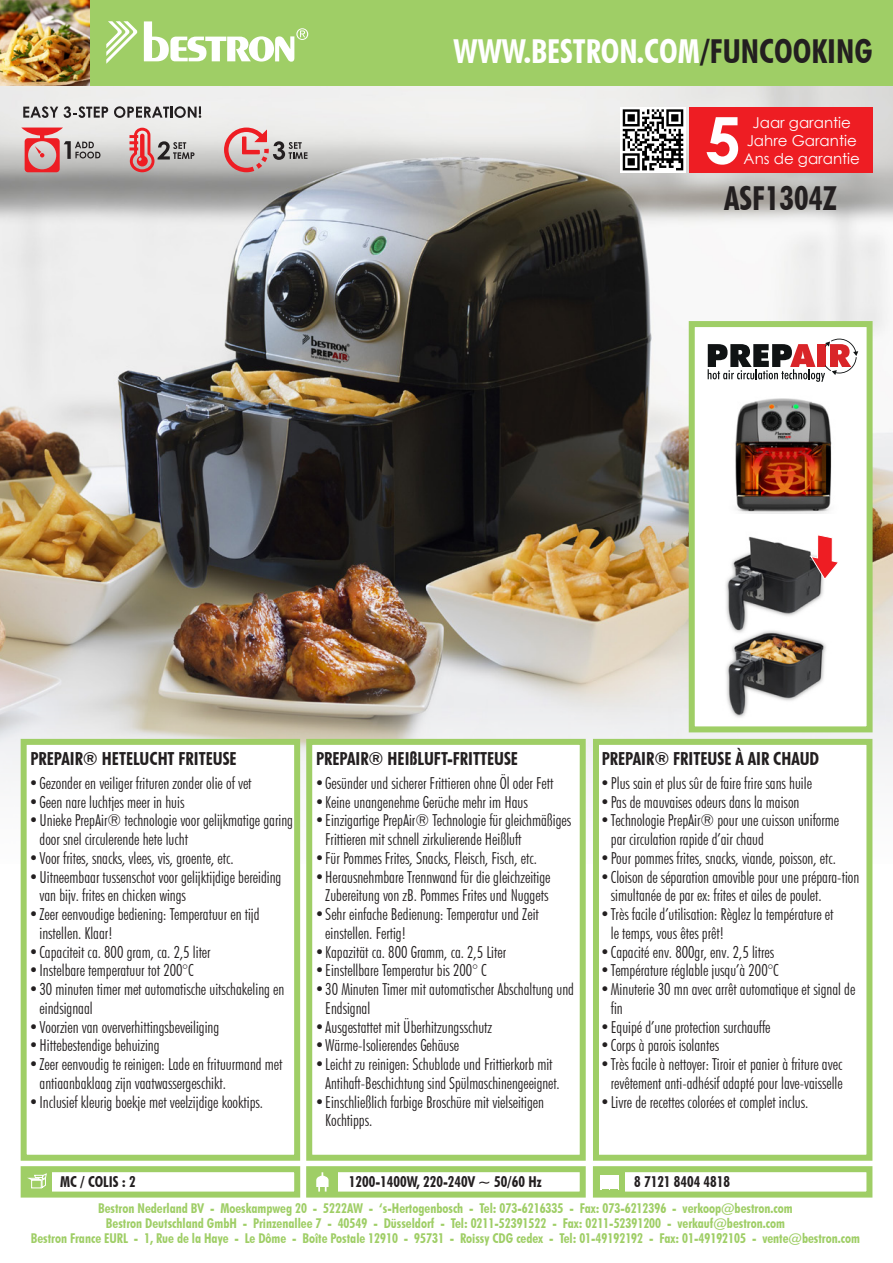
<style>
.page{position:relative;width:893px;height:1263px;background:#fff}
.page>*{position:absolute;margin:0;border:0;box-sizing:border-box;transform-origin:0 0}
.t1{font:700 64.5px "Century Gothic";color:#fff}
.Koptekst{font:700 condensed 33px "Futura BT";color:#fff}
.t2{font:700 condensed 33px "Futura BT";color:#231f20}
.t3{font:700 condensed 18px "Futura BT";color:#231f20}
.Tekst{font:300 condensed 16.5px/18.8px "Futura BT";color:#231f20}
.Koptekst-2{font:700 condensed 15px "Futura BT";color:#231f20}
.t4{font:15px "Century Gothic";color:#fff}
.Koptekst-3{font:700 condensed 13.5px "Futura BT";color:#9fce66}
.s1{color:#231f20}
</style>
<div class="page">
<img style="left:0;top:85px;width:893px;height:618px">
<svg style="left:0;top:703px;width:893px;height:235px"></svg>
<div style="left:0;top:0;width:893px;height:85px;background:#9fce66"></div>
<svg style="left:144px;top:21px;width:164px;height:41px"></svg>
<svg style="left:106px;top:21px;width:32px;height:43px"></svg>
<div style="left:21px;top:739px;width:279px;height:422px;background:#fff;border:6px solid #9fce66"></div>
<div style="left:692px;top:324px;width:178px;height:405px;background:#fff"></div>
<div style="left:689px;top:321px;width:184px;height:411px;border:6px solid #9fce66"></div>
<svg style="left:708px;top:339px;width:150px;height:43px"></svg>
<div style="left:689px;top:107px;width:184px;height:66px;background:#ee1d23"></div>
<div style="left:593px;top:739px;width:279px;height:422px;background:#fff;border:6px solid #9fce66"></div>
<div style="left:306px;top:739px;width:280px;height:422px;background:#fff;border:6px solid #9fce66"></div>
<div style="left:24px;top:1167px;width:28px;height:28px;background:#9fce66"></div>
<svg style="left:28px;top:1173px;width:19px;height:16px"></svg>
<div style="left:596px;top:1168px;width:28px;height:28px;background:#9fce66"></div>
<svg style="left:601px;top:1175px;width:18px;height:14px"></svg>
<div style="left:309px;top:1168px;width:29px;height:28px;background:#9fce66"></div>
<svg style="left:316px;top:1173px;width:13px;height:17px"></svg>
<div style="left:21px;top:1166px;width:279px;height:31px;border:6px solid #9fce66"></div>
<div style="left:306px;top:1166px;width:280px;height:31px;border:6px solid #9fce66"></div>
<div style="left:593px;top:1166px;width:279px;height:31px;border:6px solid #9fce66"></div>
<img style="left:0;top:0;width:89px;height:85px">
<svg style="left:620px;top:107px;width:66px;height:66px"></svg>
<svg style="left:623px;top:109px;width:60px;height:61px"></svg>
<svg style="left:21px;top:128px;width:79px;height:44px;background:#cd9c9c"></svg>
<svg style="left:224px;top:128px;width:83px;height:44px;background:#cca6a6"></svg>
<svg style="left:129px;top:128px;width:65px;height:44px;background:#c9a1a1"></svg>
<svg style="left:23px;top:106px;width:35px;height:12px"></svg>
<svg style="left:64px;top:106px;width:44px;height:12px"></svg>
<svg style="left:114px;top:106px;width:87px;height:12px"></svg>
<img style="left:712px;top:536px;width:125px;height:190px">
<svg style="left:809px;top:535px;width:29px;height:49px"></svg>
<img style="left:735px;top:398px;width:97px;height:116px">
<p class="Koptekst" style="left:454px;top:31px;width:421px">WWW.BESTRON.COM<span class="s1">/FUNCOOKING</span></p>
<p class="t1" style="left:705px;top:91px;width:38px">5</p>
<p class="t4" style="left:753px;top:112px;width:100px">Jaar garantie</p>
<p class="t4" style="left:747px;top:130px;width:112px">Jahre Garantie</p>
<p class="t4" style="left:744px;top:148px;width:118px">Ans de garantie</p>
<p class="t2" style="left:724px;top:178px;width:115px">ASF1304Z</p>
<p class="t3" style="left:30px;top:747px;width:208px">PREPAIR® HETELUCHT FRITEUSE</p>
<p class="Tekst" style="left:29px;top:773px;width:224px">• Gezonder en veiliger frituren zonder olie of vet</p>
<p class="Tekst" style="left:29px;top:792px;width:157px">• Geen nare luchtjes meer in huis</p>
<p class="Tekst" style="left:40px;top:811px;width:255px;text-indent:-11px">• Unieke PrepAir® technologie voor gelijkmatige garing door snel circulerende hete lucht</p>
<p class="Tekst" style="left:29px;top:848px;width:206px">• Voor frites, snacks, vlees, vis, groente, etc.</p>
<p class="Tekst" style="left:40px;top:867px;width:243px;text-indent:-11px">• Uitneembaar tussenschot voor gelijktijdige bereiding van bijv. frites en chicken wings</p>
<p class="Tekst" style="left:40px;top:905px;width:222px;text-indent:-11px">• Zeer eenvoudige bediening: Temperatuur en tijd instellen. Klaar!</p>
<p class="Tekst" style="left:29px;top:942px;width:183px">• Capaciteit ca. 800 gram, ca. 2,5 liter</p>
<p class="Tekst" style="left:29px;top:961px;width:166px">• Instelbare temperatuur tot 200°C</p>
<p class="Tekst" style="left:40px;top:980px;width:246px;text-indent:-11px">• 30 minuten timer met automatische uitschakeling en eindsignaal</p>
<p class="Tekst" style="left:29px;top:1017px;width:192px">• Voorzien van oververhittingsbeveiliging</p>
<p class="Tekst" style="left:29px;top:1036px;width:132px">• Hittebestendige behuizing</p>
<p class="Tekst" style="left:40px;top:1055px;width:244px;text-indent:-11px">• Zeer eenvoudig te reinigen: Lade en frituurmand met antiaanbaklaag zijn vaatwassergeschikt.</p>
<p class="Tekst" style="left:29px;top:1092px;width:236px">• Inclusief kleurig boekje met veelzijdige kooktips.</p>
<p class="t3" style="left:316px;top:747px;width:204px">PREPAIR® HEIßLUFT-FRITTEUSE</p>
<p class="t3" style="left:602px;top:747px;width:219px">PREPAIR® FRITEUSE À AIR CHAUD</p>
<p class="Tekst" style="left:315px;top:773px;width:240px">• Gesünder und sicherer Frittieren ohne Öl oder Fett</p>
<p class="Tekst" style="left:315px;top:792px;width:215px">• Keine unangenehme Gerüche mehr im Haus</p>
<p class="Tekst" style="left:325px;top:811px;width:247px;text-indent:-11px">• Einzigartige PrepAir® Technologie für gleichmäßiges<br>Frittieren mit schnell zirkulierende Heißluft</p>
<p class="Tekst" style="left:315px;top:848px;width:224px">• Für Pommes Frites, Snacks, Fleisch, Fisch, etc.</p>
<p class="Tekst" style="left:315px;top:867px;width:237px;text-align:center">• Herausnehmbare Trennwand für die gleichzeitige<br>Zubereitung von zB. Pommes Frites und Nuggets</p>
<p class="Tekst" style="left:325px;top:905px;width:215px;text-indent:-11px">• Sehr einfache Bedienung: Temperatur und Zeit einstellen. Fertig!</p>
<p class="Tekst" style="left:315px;top:942px;width:193px">• Kapazität ca. 800 Gramm, ca. 2,5 Liter</p>
<p class="Tekst" style="left:315px;top:961px;width:173px">• Einstellbare Temperatur bis 200° C</p>
<p class="Tekst" style="left:325px;top:980px;width:250px;text-indent:-11px">• 30 Minuten Timer mit automatischer Abschaltung und<br>Endsignal</p>
<p class="Tekst" style="left:315px;top:1017px;width:179px">• Ausgestattet mit Überhitzungsschutz</p>
<p class="Tekst" style="left:315px;top:1036px;width:146px">• Wärme-Isolierendes Gehäuse</p>
<p class="Tekst" style="left:325px;top:1055px;width:236px;text-indent:-11px">• Leicht zu reinigen: Schublade und Frittierkorb mit<br>Antihaft-Beschichtung sind Spülmaschinengeeignet.</p>
<p class="Tekst" style="left:325px;top:1092px;width:220px;text-indent:-11px">• Einschließlich farbige Broschüre mit vielseitigen<br>Kochtipps.</p>
<p class="Tekst" style="left:600px;top:773px;width:213px">• Plus sain et plus sûr de faire frire sans huile</p>
<p class="Tekst" style="left:600px;top:792px;width:201px">• Pas de mauvaises odeurs dans la maison</p>
<p class="Tekst" style="left:611px;top:811px;width:230px;text-indent:-11px">• Technologie PrepAir® pour une cuisson uniforme par circulation rapide d’air chaud</p>
<p class="Tekst" style="left:600px;top:848px;width:237px">• Pour pommes frites, snacks, viande, poisson, etc.</p>
<p class="Tekst" style="left:611px;top:867px;width:250px;text-indent:-11px">• Cloison de séparation amovible pour une prépara-tion simultanée de par ex: frites et ailes de poulet.</p>
<p class="Tekst" style="left:611px;top:905px;width:224px;text-indent:-11px">• Très facile d’utilisation: Règlez la température et le temps, vous êtes prêt!</p>
<p class="Tekst" style="left:600px;top:942px;width:175px">• Capacité env. 800gr, env. 2,5 litres</p>
<p class="Tekst" style="left:600px;top:961px;width:180px">• Température réglable jusqu’à 200°C</p>
<p class="Tekst" style="left:611px;top:980px;width:246px;text-indent:-11px">• Minuterie 30 mn avec arrêt automatique et signal de fin</p>
<p class="Tekst" style="left:600px;top:1017px;width:172px">• Equipé d’une protection surchauffe</p>
<p class="Tekst" style="left:600px;top:1036px;width:120px">• Corps à parois isolantes</p>
<p class="Tekst" style="left:600px;top:1055px;width:244px;text-align:right">• Très facile à nettoyer: Tiroir et panier à friture avec revêtement anti-adhésif adapté pour lave-vaisselle</p>
<p class="Tekst" style="left:600px;top:1092px;width:210px">• Livre de recettes colorées et complet inclus.</p>
<p class="Koptekst-2" style="left:60px;top:1173px;width:77px">MC / COLIS : 2</p>
<p class="Koptekst-2" style="left:349px;top:1173px;width:194px">1200-1400W, 220-240V ~ 50/60 Hz</p>
<p class="Koptekst-2" style="left:634px;top:1173px;width:97px">8 7121 8404 4818</p>
<p class="Koptekst-3" style="left:98px;top:1200px;width:696px">Bestron Nederland BV - Moeskampweg 20 - 5222AW - ‘s-Hertogenbosch - Tel: 073-6216335 - Fax: 073-6212396 - verkoop@bestron.com</p>
<p class="Koptekst-3" style="left:106px;top:1215px;width:680px">Bestron Deutschland GmbH - Prinzenallee 7 - 40549 - Düsseldorf - Tel: 0211-52391522 - Fax: 0211-52391200 - verkauf@bestron.com</p>
<p class="Koptekst-3" style="left:31px;top:1230px;width:830px">Bestron France EURL - 1, Rue de la Haye - Le Dôme - Boîte Postale 12910 - 95731 - Roissy CDG cedex - Tel: 01-49192192 - Fax: 01-49192105 - vente@bestron.com</p>
</div>
